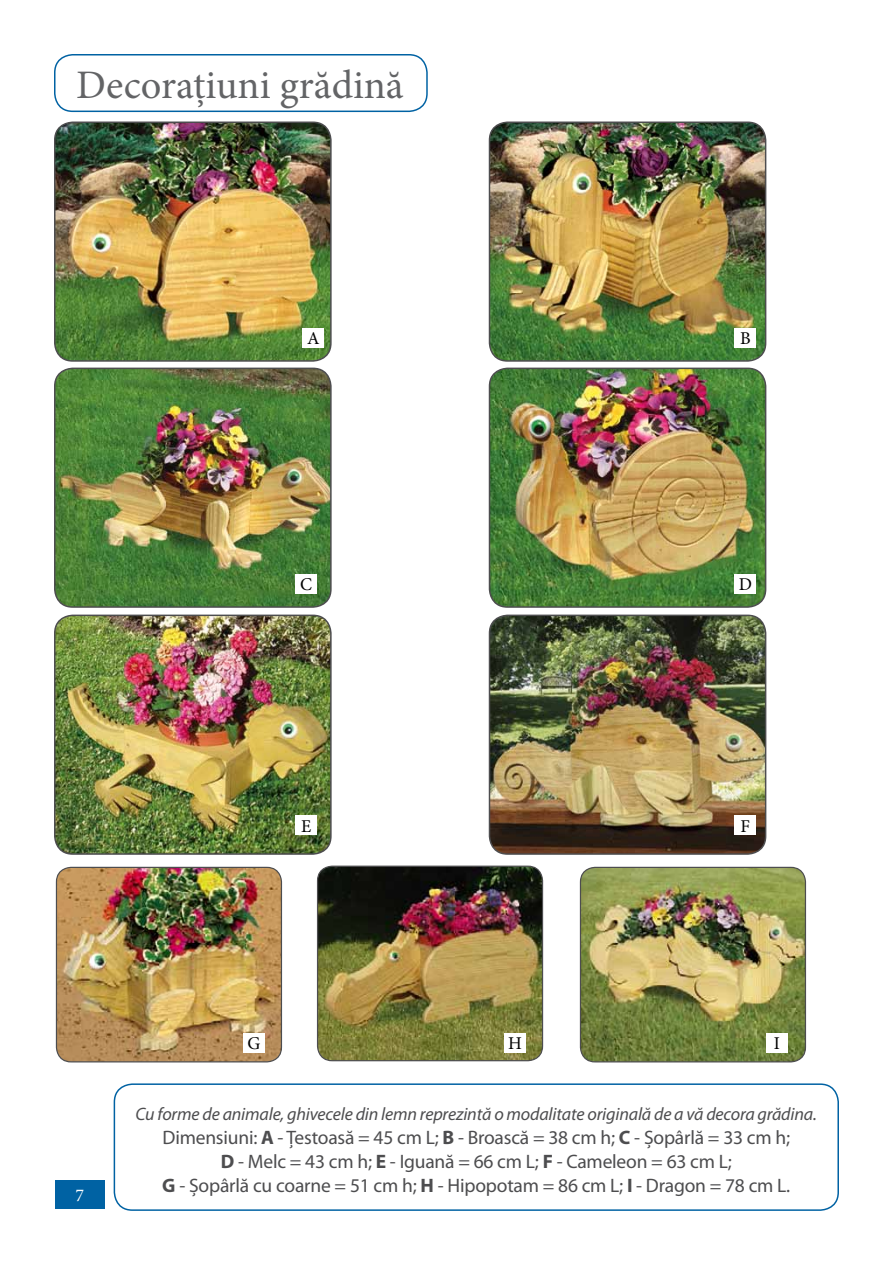
<style>
.page{position:relative;width:893px;height:1263px;background:#fff}
.page>*{position:absolute;margin:0;border:0;box-sizing:border-box;transform-origin:0 0}
.t1{font:40.5px "Minion Pro";color:#636466}
.t2{font:19.5px/24px "Myriad Pro";letter-spacing:-.01em;color:#4d4d4f;text-align:center}
.t3{font:italic 18px "Myriad Pro";letter-spacing:-.01em;color:#4d4d4f}
.t4{font:18px "Minion Pro";color:#000}
.t5{font:18px "Minion Pro";color:#fff}
.s1{font-weight:700}
</style>
<div class="page">
<img style="left:55px;top:122px;width:276px;height:239px">
<div style="left:54px;top:122px;width:278px;height:240px;border:2px solid #4d4d4f;border-radius:18px"></div>
<img style="left:489px;top:122px;width:277px;height:239px">
<div style="left:489px;top:122px;width:277px;height:240px;border:2px solid #4d4d4f;border-radius:18px"></div>
<img style="left:55px;top:368px;width:274px;height:239px">
<div style="left:54px;top:368px;width:278px;height:240px;border:2px solid #4d4d4f;border-radius:18px"></div>
<img style="left:489px;top:368px;width:277px;height:239px">
<div style="left:489px;top:368px;width:277px;height:240px;border:2px solid #4d4d4f;border-radius:18px"></div>
<img style="left:55px;top:615px;width:274px;height:239px">
<div style="left:54px;top:615px;width:278px;height:240px;border:2px solid #4d4d4f;border-radius:18px"></div>
<img style="left:489px;top:615px;width:277px;height:239px">
<div style="left:489px;top:615px;width:277px;height:240px;border:2px solid #4d4d4f;border-radius:18px"></div>
<img style="left:56px;top:867px;width:225px;height:195px">
<div style="left:56px;top:867px;width:226px;height:195px;border:1px solid #4d4d4f;border-radius:15px"></div>
<img style="left:318px;top:867px;width:224px;height:194px">
<div style="left:317px;top:865px;width:226px;height:196px;border:1px solid #4d4d4f;border-radius:15px"></div>
<img style="left:580px;top:867px;width:225px;height:195px">
<div style="left:580px;top:867px;width:226px;height:195px;border:1px solid #4d4d4f;border-radius:15px"></div>
<div style="left:114px;top:1083px;width:725px;height:128px;border:2px solid #0062a3;border-radius:18px"></div>
<div style="left:55px;top:1180px;width:50px;height:29px;background:#0062a3"></div>
<div style="left:303px;top:328px;width:21px;height:20px;background:#fff"></div>
<div style="left:735px;top:574px;width:21px;height:19px;background:#fff"></div>
<div style="left:243px;top:1033px;width:22px;height:20px;background:#fff"></div>
<div style="left:735px;top:328px;width:21px;height:20px;background:#fff"></div>
<div style="left:296px;top:816px;width:21px;height:19px;background:#fff"></div>
<div style="left:504px;top:1033px;width:22px;height:20px;background:#fff"></div>
<div style="left:296px;top:574px;width:21px;height:19px;background:#fff"></div>
<div style="left:735px;top:816px;width:21px;height:19px;background:#fff"></div>
<div style="left:766px;top:1033px;width:22px;height:20px;background:#fff"></div>
<div style="left:54px;top:54px;width:374px;height:58px;border:2px solid #0062a3;border-radius:18px"></div>
<h1 class="t1" style="left:76px;top:58px;width:329px">Decorațiuni grădină</h1>
<p class="t4" style="left:307px;top:327px;width:14px">A</p>
<p class="t4" style="left:740px;top:327px;width:12px">B</p>
<p class="t4" style="left:300px;top:572px;width:13px">C</p>
<p class="t4" style="left:739px;top:572px;width:15px">D</p>
<p class="t4" style="left:301px;top:814px;width:12px">E</p>
<p class="t4" style="left:741px;top:814px;width:11px">F</p>
<p class="t4" style="left:247px;top:1032px;width:14px">G</p>
<p class="t4" style="left:508px;top:1032px;width:15px">H</p>
<p class="t4" style="left:774px;top:1032px;width:8px">I</p>
<p class="t5" style="left:75px;top:1183px;width:10px">7</p>
<p class="t3" style="left:136px;top:1104px;width:683px">Cu forme de animale, ghivecele din lemn reprezintă o modalitate originală de a vă decora grădina.</p>
<p class="t2" style="left:162px;top:1126px;width:629px">Dimensiuni: <span class="s1">A</span> - Țestoasă = 45 cm L; <span class="s1">B</span> - Broască = 38 cm h; <span class="s1">C</span> - Șopârlă = 33 cm h;<br><span class="s1">D</span> - Melc = 43 cm h; <span class="s1">E</span> - Iguană = 66 cm L; <span class="s1">F</span> - Cameleon = 63 cm L;<br><span class="s1">G</span> - Șopârlă cu coarne = 51 cm h; <span class="s1">H</span> - Hipopotam = 86 cm L; <span class="s1">I</span> - Dragon = 78 cm L.</p>
</div>
